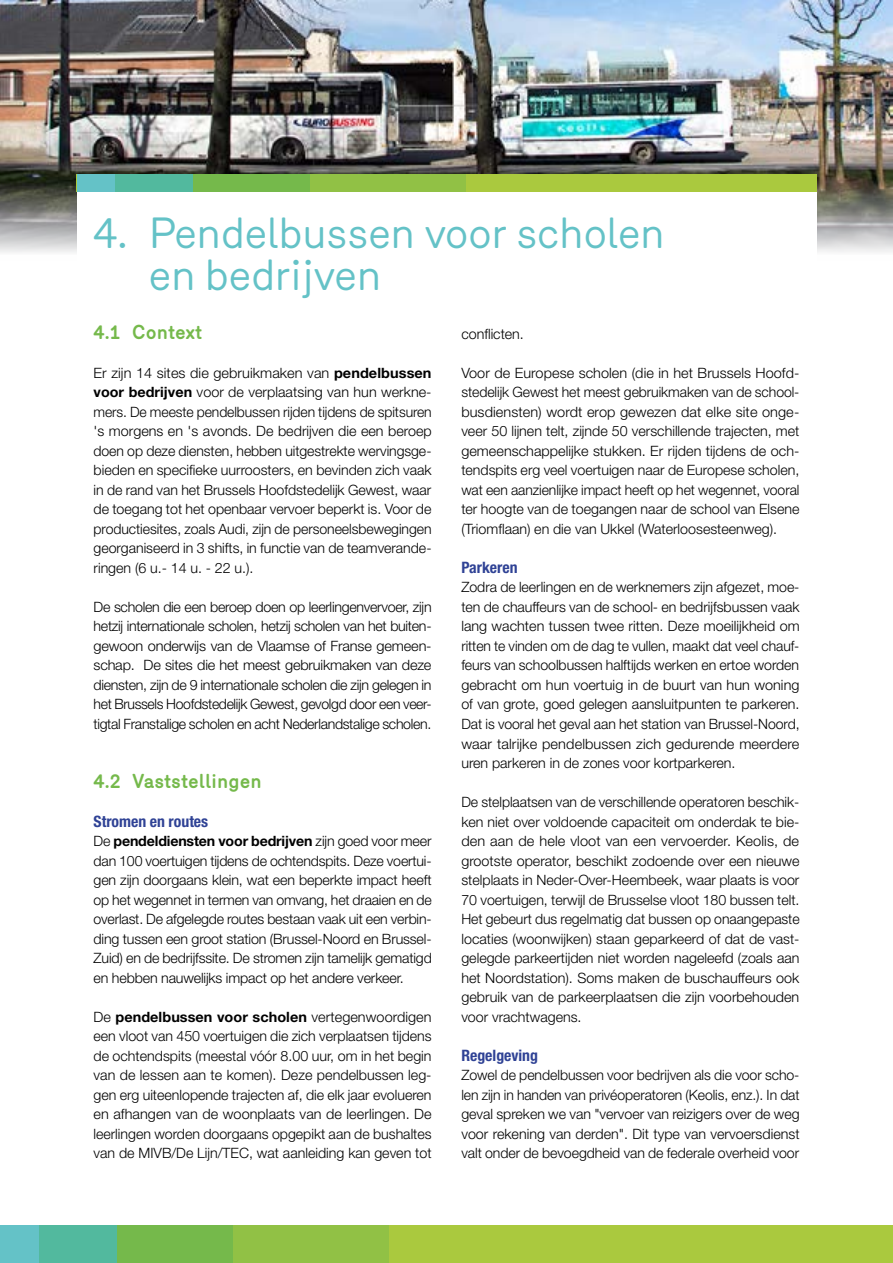
<style>
.page{position:relative;width:893px;height:1263px;background:#fff}
.page>*{position:absolute;margin:0;border:0;box-sizing:border-box;transform-origin:0 0}
.t1{font:42px/42px "Merkury";color:#64c2c7}
.t2{font:700 19.5px "Merkury";color:#75b94b}
.t3{font:700 condensed 15.75px "Helvetica Neue";color:#2f4295}
.t4{font:300 14.25px/19.5px "Helvetica Neue";color:#000;text-align:justify}
.s1{font-weight:700}
</style>
<div class="page">
<div style="left:0;top:1225px;width:467px;height:38px;background:#aac93e"></div>
<div style="left:0;top:1225px;width:39px;height:38px;background:#64c2c7"></div>
<div style="left:156px;top:1225px;width:38px;height:38px;background:#75b94b"></div>
<div style="left:311px;top:1225px;width:39px;height:38px;background:#91c145"></div>
<div style="left:78px;top:1225px;width:39px;height:38px;background:#52b99e"></div>
<div style="left:233px;top:1225px;width:39px;height:38px;background:#91c145"></div>
<div style="left:39px;top:1225px;width:39px;height:38px;background:#52b99e"></div>
<div style="left:194px;top:1225px;width:39px;height:38px;background:#75b94b"></div>
<div style="left:350px;top:1225px;width:39px;height:38px;background:#91c145"></div>
<div style="left:117px;top:1225px;width:39px;height:38px;background:#75b94b"></div>
<div style="left:272px;top:1225px;width:39px;height:38px;background:#91c145"></div>
<div style="left:454px;top:1225px;width:439px;height:38px;background:#aac93e"></div>
<img style="left:0;top:0;width:893px;height:253px">
<div style="left:77px;top:174px;width:739px;height:360px;background:#fff"></div>
<div style="left:77px;top:174px;width:466px;height:17px;background:#aac93e"></div>
<div style="left:77px;top:174px;width:38px;height:17px;background:#64c2c7"></div>
<div style="left:232px;top:174px;width:39px;height:17px;background:#75b94b"></div>
<div style="left:388px;top:174px;width:39px;height:17px;background:#91c145"></div>
<div style="left:154px;top:174px;width:39px;height:17px;background:#52b99e"></div>
<div style="left:310px;top:174px;width:39px;height:17px;background:#91c145"></div>
<div style="left:115px;top:174px;width:39px;height:17px;background:#52b99e"></div>
<div style="left:271px;top:174px;width:39px;height:17px;background:#75b94b"></div>
<div style="left:427px;top:174px;width:39px;height:17px;background:#91c145"></div>
<div style="left:193px;top:174px;width:39px;height:17px;background:#75b94b"></div>
<div style="left:349px;top:174px;width:39px;height:17px;background:#91c145"></div>
<div style="left:531px;top:174px;width:285px;height:17px;background:#aac93e"></div>
<h1 class="t1" style="left:149px;top:209px;width:517px;text-indent:-55px">4. Pendelbussen voor scholen en bedrijven</h1>
<p class="t4" style="left:461px;top:324px;width:64px">conflicten.</p>
<p class="t4" style="left:461px;top:363px;width:340px;text-align:left">Voor de Europese scholen (die in het Brussels Hoofd&shy;stedelijk Gewest het meest gebruikmaken van de school&shy;busdiensten) wordt erop gewezen dat elke site onge&shy;veer 50 lijnen telt, zijnde 50 verschillende trajecten, met gemeenschappelijke stukken. Er rijden tijdens de och&shy;tendspits erg veel voertuigen naar de Europese scholen, wat een aanzienlijke impact heeft op het wegennet, vooral ter hoogte van de toegangen naar de school van Elsene (Triomflaan) en die van Ukkel (Waterloosesteenweg).</p>
<p class="t3" style="left:461px;top:558px;width:58px">Parkeren</p>
<p class="t4" style="left:461px;top:577px;width:340px">Zodra de leerlingen en de werknemers zijn afgezet, moe&shy;ten de chauffeurs van de school- en bedrijfsbussen vaak lang wachten tussen twee ritten. Deze moeilijkheid om ritten te vinden om de dag te vullen, maakt dat veel chauf&shy;feurs van schoolbussen halftijds werken en ertoe worden gebracht om hun voertuig in de buurt van hun woning of van grote, goed gelegen aansluitpunten te parkeren.<br>Dat is vooral het geval aan het station van Brussel-Noord, waar talrijke pendelbussen zich gedurende meerdere uren parkeren in de zones voor kortparkeren.</p>
<p class="t4" style="left:461px;top:792px;width:340px">De stelplaatsen van de verschillende operatoren beschik&shy;ken niet over voldoende capaciteit om onderdak te bie&shy;den aan de hele vloot van een vervoerder. Keolis, de grootste operator, beschikt zodoende over een nieuwe stelplaats in Neder-Over-Heembeek, waar plaats is voor 70 voertuigen, terwijl de Brusselse vloot 180 bussen telt.<br>Het gebeurt dus regelmatig dat bussen op onaangepaste locaties (woonwijken) staan geparkeerd of dat de vast&shy;gelegde parkeertijden niet worden nageleefd (zoals aan het Noordstation). Soms maken de buschauffeurs ook gebruik van de parkeerplaatsen die zijn voorbehouden voor vrachtwagens.</p>
<p class="t3" style="left:461px;top:1045px;width:78px">Regelgeving</p>
<p class="t4" style="left:461px;top:1065px;width:340px">Zowel de pendelbussen voor bedrijven als die voor scho&shy;len zijn in handen van privéoperatoren (Keolis, enz.). In dat geval spreken we van "vervoer van reizigers over de weg voor rekening van derden". Dit type van vervoersdienst valt onder de bevoegdheid van de federale overheid voor</p>
<h2 class="t2" style="left:94px;top:317px;width:110px">4.1 Context</h2>
<p class="t4" style="left:94px;top:363px;width:340px">Er zijn 14 sites die gebruikmaken van <span class="s1">pendelbussen voor bedrijven</span> voor de verplaatsing van hun werkne&shy;mers. De meeste pendelbussen rijden tijdens de spitsuren 's morgens en 's avonds. De bedrijven die een beroep doen op deze diensten, hebben uitgestrekte wervingsge&shy;bieden en specifieke uurroosters, en bevinden zich vaak in de rand van het Brussels Hoofdstedelijk Gewest, waar de toegang tot het openbaar vervoer beperkt is. Voor de productiesites, zoals Audi, zijn de personeelsbewegingen georganiseerd in 3 shifts, in functie van de teamverande&shy;ringen (6 u.- 14 u. - 22 u.).</p>
<p class="t4" style="left:94px;top:597px;width:340px">De scholen die een beroep doen op leerlingenvervoer, zijn hetzij internationale scholen, hetzij scholen van het buiten&shy;gewoon onderwijs van de Vlaamse of Franse gemeen&shy;schap. De sites die het meest gebruikmaken van deze diensten, zijn de 9 internationale scholen die zijn gelegen in het Brussels Hoofdstedelijk Gewest, gevolgd door een veer&shy;tigtal Franstalige scholen en acht Nederlandstalige scholen.</p>
<h2 class="t2" style="left:94px;top:766px;width:170px">4.2 Vaststellingen</h2>
<p class="t3" style="left:94px;top:811px;width:116px">Stromen en routes</p>
<p class="t4" style="left:94px;top:831px;width:340px">De <span class="s1">pendeldiensten voor bedrijven</span> zijn goed voor meer dan 100 voertuigen tijdens de ochtendspits. Deze voertui&shy;gen zijn doorgaans klein, wat een beperkte impact heeft op het wegennet in termen van omvang, het draaien en de overlast. De afgelegde routes bestaan vaak uit een verbin&shy;ding tussen een groot station (Brussel-Noord en Brussel-Zuid) en de bedrijfssite. De stromen zijn tamelijk gematigd en hebben nauwelijks impact op het andere verkeer.</p>
<p class="t4" style="left:94px;top:1006px;width:340px">De <span class="s1">pendelbussen voor scholen</span> vertegenwoordigen een vloot van 450 voertuigen die zich verplaatsen tijdens de ochtendspits (meestal vóór 8.00 uur, om in het begin van de lessen aan te komen). Deze pendelbussen leg&shy;gen erg uiteenlopende trajecten af, die elk jaar evolueren en afhangen van de woonplaats van de leerlingen. De leerlingen worden doorgaans opgepikt aan de bushaltes van de MIVB/De Lijn/TEC, wat aanleiding kan geven tot</p>
</div>
